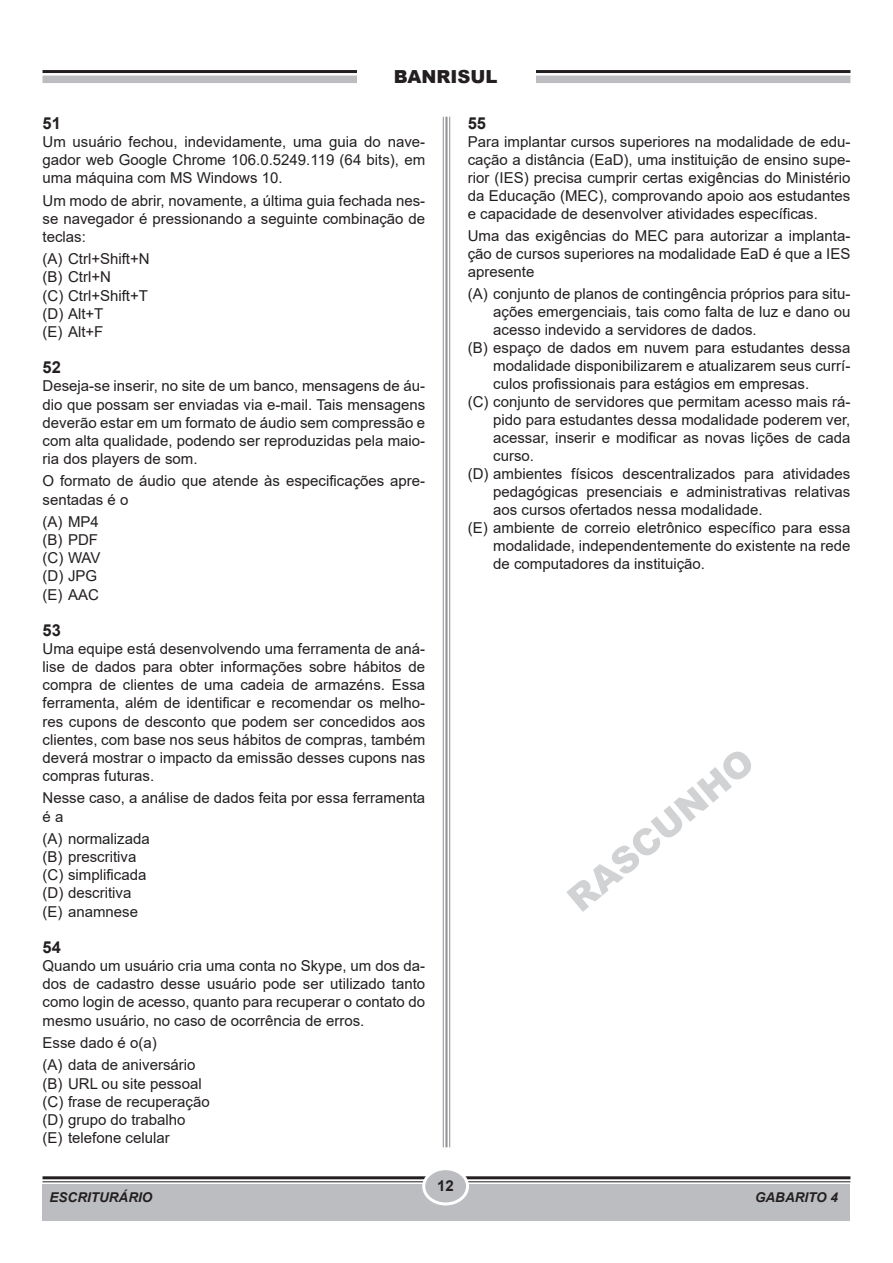
<style>
.page{position:relative;width:893px;height:1263px;background:#fff}
.page>*{position:absolute;margin:0;border:0;box-sizing:border-box;transform-origin:0 0}
.RASCUNHO_GRANDE{font:900 36px "Arial";color:#d1d2d4}
.t1{font:900 18px "Arial";color:#231f20}
.NÚMERO{font:700 16.5px "Arial";color:#231f20}
.TEXTO{font:15px/18.1px "Arial";color:#231f20;text-align:justify}
.OPÇÕES{font:15px/18px "Arial";color:#231f20;text-align:justify}
.PERGUNTA{font:15px/18.1px "Arial";color:#231f20;text-align:justify}
.OPÇÃO_A{font:15px/18px "Arial";color:#231f20;text-align:justify}
.t2{font:700 15px "Arial";color:#231f20}
.t3{font:italic 700 13.5px "Arial";color:#231f20}
</style>
<div class="page">
<hr style="left:43px;top:1176px;width:807px;height:3px;background:#231f20">
<hr style="left:43px;top:1181px;width:807px;height:1px;background:#231f20">
<div style="left:43px;top:1184px;width:807px;height:36px;background:#bcbdc0"></div>
<div style="left:424px;top:1169px;width:43px;height:35px;background:#bcbdc0;border-radius:50%"></div>
<div style="left:422px;top:1167px;width:47px;height:38px;border:3px solid #fff;border-radius:50%"></div>
<hr style="left:449px;top:117px;width:1px;height:1030px;background:#939598">
<hr style="left:445px;top:117px;width:3px;height:1030px;background:#939598">
<hr style="left:443px;top:117px;width:1px;height:1030px;background:#939598">
<hr style="left:43px;top:70px;width:807px;height:3px;background:#231f20">
<div style="left:43px;top:76px;width:807px;height:7px;background:#bcbdc0"></div>
<div style="left:357px;top:43px;width:178px;height:60px;background:#fff"></div>
<p class="t1" style="left:394px;top:63px;width:105px">BANRISUL</p>
<p class="NÚMERO" style="left:43px;top:111px;width:20px">51</p>
<p class="TEXTO" style="left:43px;top:132px;width:384px">Um usuário fechou, indevidamente, uma guia do nave&shy;gador web Google Chrome 106.0.5249.119 (64 bits), em uma máquina com MS Windows 10.</p>
<p class="PERGUNTA" style="left:43px;top:191px;width:384px">Um modo de abrir, novamente, a última guia fechada nes&shy;se navegador é pressionando a seguinte combinação de teclas:</p>
<p class="OPÇÕES" style="left:43px;top:250px;width:109px">(A) Ctrl+Shift+N</p>
<p class="OPÇÕES" style="left:43px;top:268px;width:70px">(B) Ctrl+N</p>
<p class="OPÇÕES" style="left:43px;top:286px;width:107px">(C) Ctrl+Shift+T</p>
<p class="OPÇÕES" style="left:43px;top:304px;width:62px">(D) Alt+T</p>
<p class="OPÇÃO_A" style="left:43px;top:322px;width:62px">(E) Alt+F</p>
<p class="NÚMERO" style="left:43px;top:356px;width:20px">52</p>
<p class="TEXTO" style="left:43px;top:377px;width:384px">Deseja-se inserir, no site de um banco, mensagens de áu&shy;dio que possam ser enviadas via e-mail. Tais mensagens deverão estar em um formato de áudio sem compressão e com alta qualidade, podendo ser reproduzidas pela maio&shy;ria dos players de som.</p>
<p class="PERGUNTA" style="left:43px;top:472px;width:384px">O formato de áudio que atende às especificações apre&shy;sentadas é o</p>
<p class="OPÇÕES" style="left:43px;top:512px;width:58px">(A) MP4</p>
<p class="OPÇÕES" style="left:43px;top:531px;width:57px">(B) PDF</p>
<p class="OPÇÕES" style="left:43px;top:549px;width:60px">(C) WAV</p>
<p class="OPÇÕES" style="left:43px;top:567px;width:56px">(D) JPG</p>
<p class="OPÇÃO_A" style="left:43px;top:585px;width:58px">(E) AAC</p>
<p class="NÚMERO" style="left:43px;top:618px;width:20px">53</p>
<p class="TEXTO" style="left:43px;top:639px;width:384px">Uma equipe está desenvolvendo uma ferramenta de aná&shy;lise de dados para obter informações sobre hábitos de compra de clientes de uma cadeia de armazéns. Essa ferramenta, além de identificar e recomendar os melho&shy;res cupons de desconto que podem ser concedidos aos clientes, com base nos seus hábitos de compras, também deverá mostrar o impacto da emissão desses cupons nas compras futuras.</p>
<p class="PERGUNTA" style="left:43px;top:789px;width:384px">Nesse caso, a análise de dados feita por essa ferramenta é a</p>
<p class="OPÇÕES" style="left:43px;top:830px;width:109px">(A) normalizada</p>
<p class="OPÇÕES" style="left:43px;top:848px;width:95px">(B) prescritiva</p>
<p class="OPÇÕES" style="left:43px;top:866px;width:105px">(C) simplificada</p>
<p class="OPÇÕES" style="left:43px;top:884px;width:90px">(D) descritiva</p>
<p class="OPÇÃO_A" style="left:43px;top:902px;width:97px">(E) anamnese</p>
<p class="NÚMERO" style="left:43px;top:935px;width:20px">54</p>
<p class="TEXTO" style="left:43px;top:957px;width:384px">Quando um usuário cria uma conta no Skype, um dos da&shy;dos de cadastro desse usuário pode ser utilizado tanto como login de acesso, quanto para recuperar o contato do mesmo usuário, no caso de ocorrência de erros.</p>
<p class="PERGUNTA" style="left:43px;top:1033px;width:116px">Esse dado é o(a)</p>
<p class="OPÇÕES" style="left:43px;top:1056px;width:155px">(A) data de aniversário</p>
<p class="OPÇÕES" style="left:43px;top:1074px;width:161px">(B) URL ou site pessoal</p>
<p class="OPÇÕES" style="left:43px;top:1092px;width:169px">(C) frase de recuperação</p>
<p class="OPÇÕES" style="left:43px;top:1110px;width:145px">(D) grupo do trabalho</p>
<p class="OPÇÃO_A" style="left:43px;top:1128px;width:129px">(E) telefone celular</p>
<p class="t3" style="left:50px;top:1188px;width:104px">ESCRITURÁRIO</p>
<p class="t2" style="left:437px;top:1175px;width:18px">12</p>
<p class="NÚMERO" style="left:468px;top:111px;width:20px">55</p>
<p class="TEXTO" style="left:468px;top:132px;width:384px">Para implantar cursos superiores na modalidade de edu&shy;cação a distância (EaD), uma instituição de ensino supe&shy;rior (IES) precisa cumprir certas exigências do Ministério da Educação (MEC), comprovando apoio aos estudantes e capacidade de desenvolver atividades específicas.</p>
<p class="PERGUNTA" style="left:468px;top:227px;width:384px">Uma das exigências do MEC para autorizar a implanta&shy;ção de cursos superiores na modalidade EaD é que a IES apresente</p>
<p class="OPÇÕES" style="left:493px;top:285px;width:359px;text-indent:-26px">(A) conjunto de planos de contingência próprios para situ&shy;ações emergenciais, tais como falta de luz e dano ou acesso indevido a servidores de dados.</p>
<p class="OPÇÕES" style="left:493px;top:339px;width:359px;text-indent:-26px">(B) espaço de dados em nuvem para estudantes dessa modalidade disponibilizarem e atualizarem seus currí&shy;culos profissionais para estágios em empresas.</p>
<p class="OPÇÕES" style="left:493px;top:393px;width:359px;text-indent:-26px">(C) conjunto de servidores que permitam acesso mais rá&shy;pido para estudantes dessa modalidade poderem ver, acessar, inserir e modificar as novas lições de cada curso.</p>
<p class="OPÇÕES" style="left:493px;top:465px;width:359px;text-indent:-26px">(D) ambientes físicos descentralizados para atividades pedagógicas presenciais e administrativas relativas aos cursos ofertados nessa modalidade.</p>
<p class="OPÇÃO_A" style="left:493px;top:519px;width:359px;text-indent:-26px">(E) ambiente de correio eletrônico específico para essa modalidade, independentemente do existente na rede de computadores da instituição.</p>
<p class="RASCUNHO_GRANDE" style="left:556px;top:884px;width:231px;rotate:-40deg">RASCUNHO</p>
<p class="t3" style="left:755px;top:1188px;width:85px">GABARITO 4</p>
</div>
